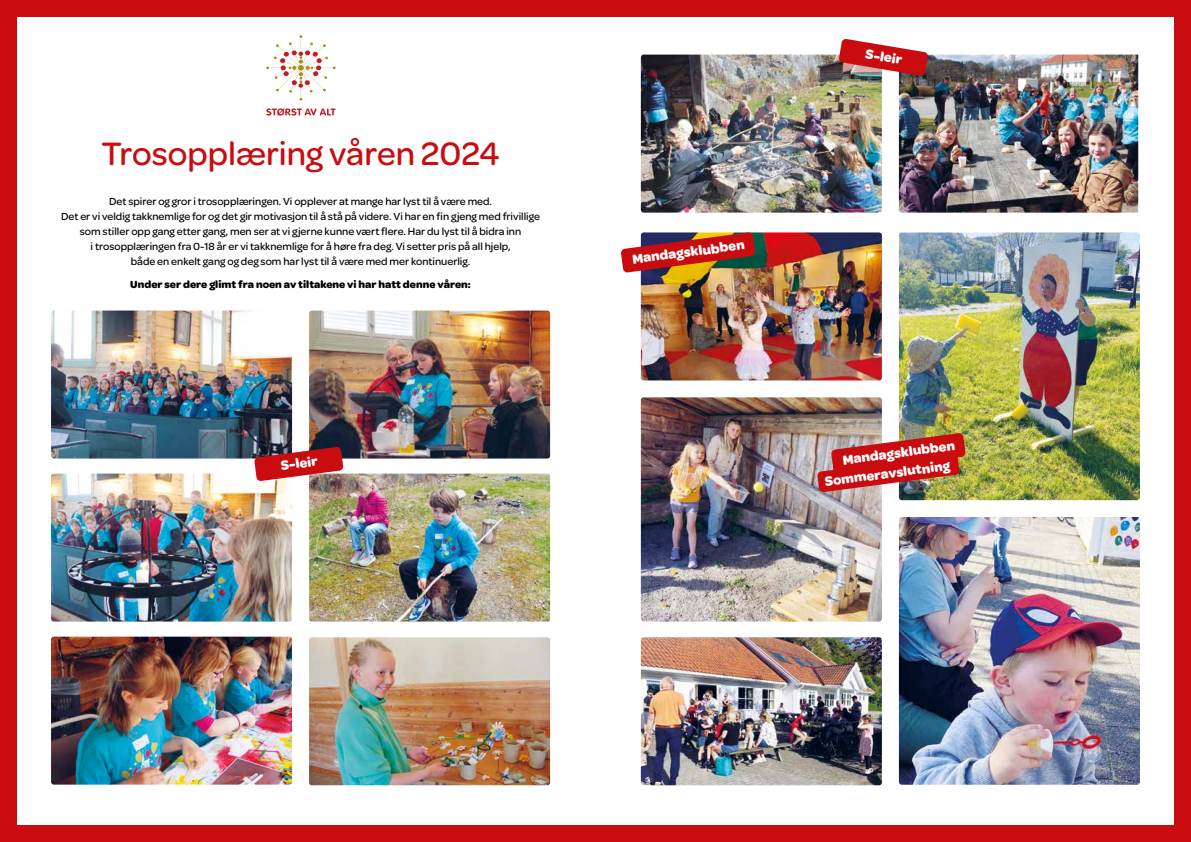
<style>
.page{position:relative;width:1191px;height:842px;background:#c90c0f}
.page>*{position:absolute;margin:0;border:0;box-sizing:border-box;transform-origin:0 0}
.t1{font:500 34.6px "Omnes";color:#c90c0f}
.t2{font:700 14px/19.1px "Omnes";color:#fff}
.t3{font:500 11px/15px "Omnes";color:#000;text-align:center}
.t4{font:700 11px "Omnes";color:#000}
</style>
<div class="page">
<div style="left:17px;top:17px;width:1157px;height:808px;background:#fff"></div>
<svg style="left:266px;top:35px;width:70px;height:66px"></svg>
<svg style="left:266px;top:108px;width:70px;height:8px"></svg>
<img style="left:51px;top:311px;width:241px;height:147px">
<img style="left:309px;top:311px;width:241px;height:147px">
<img style="left:51px;top:474px;width:241px;height:148px">
<img style="left:309px;top:474px;width:241px;height:148px">
<img style="left:51px;top:637px;width:241px;height:148px">
<img style="left:309px;top:637px;width:241px;height:148px">
<img style="left:641px;top:55px;width:241px;height:158px">
<img style="left:899px;top:55px;width:239px;height:158px">
<svg style="left:254px;top:447px;width:89px;height:34px;background:#b63437"></svg>
<svg style="left:838px;top:39px;width:90px;height:37px"></svg>
<img style="left:641px;top:232px;width:241px;height:148px">
<img style="left:899px;top:232px;width:241px;height:268px">
<img style="left:641px;top:397px;width:241px;height:225px">
<img style="left:641px;top:637px;width:241px;height:148px">
<img style="left:899px;top:517px;width:241px;height:268px">
<img style="left:621px;top:232px;width:134px;height:41px">
<img style="left:817px;top:433px;width:148px;height:59px">
<h1 class="t1" style="left:101px;top:130px;width:400px">Trosopplæring våren 2024</h1>
<p class="t3" style="left:61px;top:193px;width:480px">Det spirer og gror i trosopplæringen. Vi opplever at mange har lyst til å være med.<br>Det er vi veldig takknemlige for og det gir motivasjon til å stå på videre. Vi har en fin gjeng med frivillige som stiller opp gang etter gang, men ser at vi gjerne kunne vært flere. Har du lyst til å bidra inn<br>i trosopplæringen fra 0-18 år er vi takknemlige for å høre fra deg. Vi setter pris på all hjelp,<br>både en enkelt gang og deg som har lyst til å være med mer kontinuerlig.</p>
<p class="t4" style="left:130px;top:277px;width:342px">Under ser dere glimt fra noen av tiltakene vi har hatt denne våren:</p>
<p class="t2" style="left:279px;top:456px;width:39px;rotate:-8deg">S-leir</p>
<p class="t2" style="left:631px;top:249px;width:114px;rotate:-8deg">Mandagsklubben</p>
<p class="t2" style="left:867px;top:44px;width:39px;rotate:10deg">S-leir</p>
<p class="t2" style="left:821px;top:453px;width:135px;text-indent:21px;rotate:-8deg">Mandagsklubben<br>Sommeravslutning</p>
</div>
